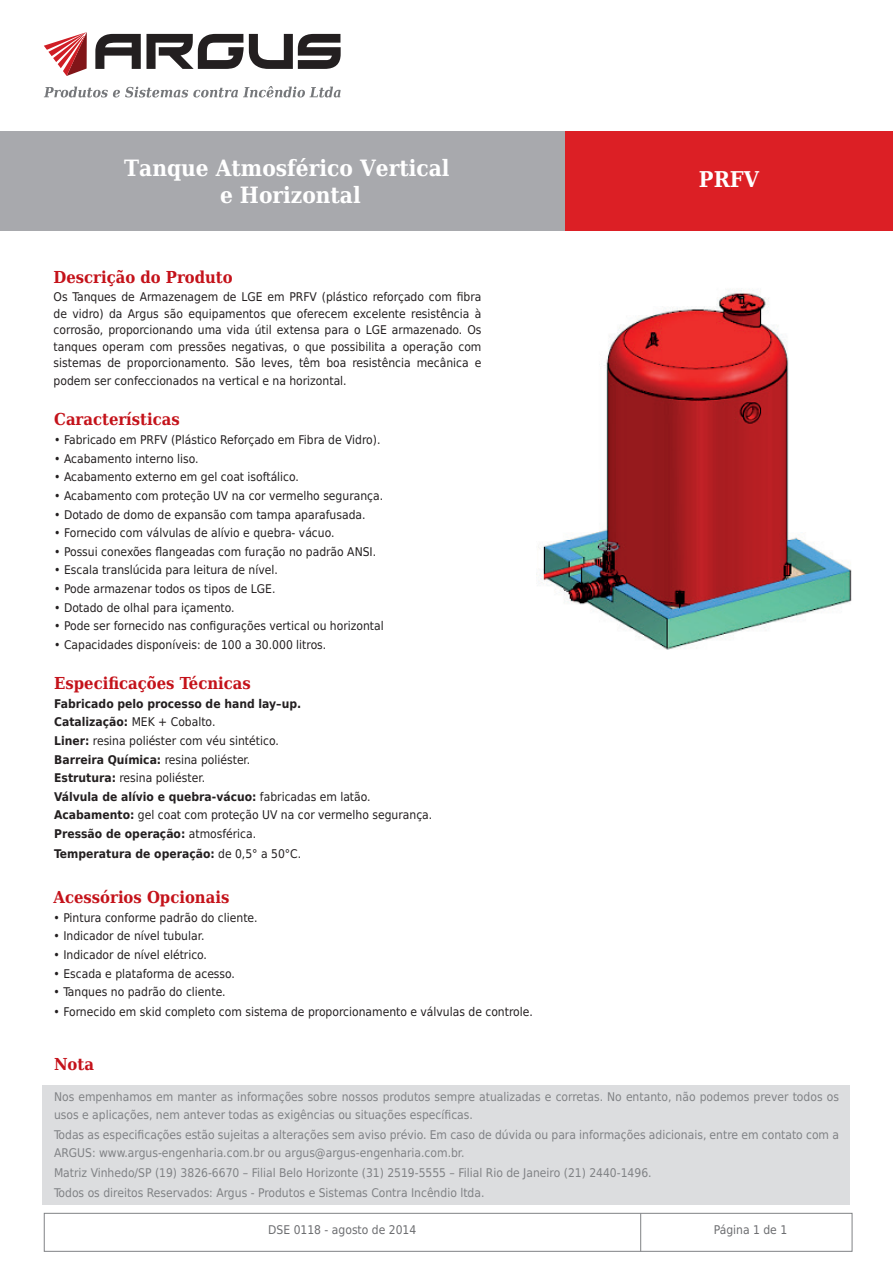
<style>
.page{position:relative;width:893px;height:1263px;background:#fff}
.page>*{position:absolute;margin:0;border:0;box-sizing:border-box;transform-origin:0 0}
.t1{font:700 22.5px/27px "DejaVu Serif Condensed";color:#fff;text-align:center}
.t2{font:700 21.75px "DejaVu Serif Condensed";color:#fff}
.t3{font:700 16.5px "DejaVu Serif Condensed";color:#c4121a}
.t4{font:12px/18.6px "DejaVu Sans Condensed";color:#231f20;text-align:justify}
.t5{font:12px/18px "DejaVu Sans Condensed";color:#808285}
.t6{font:700 12px "DejaVu Sans Condensed";color:#231f20}
.t7{font:12px "DejaVu Sans Condensed";color:#6c6d70}
.s1{font-weight:700}
.s2{font-weight:400}
</style>
<div class="page">
<div style="left:44px;top:1213px;width:808px;height:39px;border:1px solid #808285"></div>
<hr style="left:640px;top:1213px;width:1px;height:38px;background:#808285">
<div style="left:0;top:132px;width:581px;height:99px;background:#a8a9ad"></div>
<div style="left:565px;top:132px;width:328px;height:99px;background:#dc1f25"></div>
<svg style="left:44px;top:32px;width:43px;height:44px"></svg>
<svg style="left:95px;top:34px;width:246px;height:35px"></svg>
<svg style="left:44px;top:86px;width:297px;height:11px"></svg>
<div style="left:43px;top:1085px;width:807px;height:120px;background:#dcdddf"></div>
<img style="left:536px;top:288px;width:316px;height:362px">
<h1 class="t1" style="left:124px;top:154px;width:327px">Tanque Atmosférico Vertical e Horizontal</h1>
<h2 class="t2" style="left:699px;top:162px;width:62px">PRFV</h2>
<h3 class="t3" style="left:54px;top:264px;width:181px">Descrição do Produto</h3>
<p class="t4" style="left:54px;top:288px;width:429px;line-height:16.5px">Os Tanques de Armazenagem de LGE em PRFV (plástico reforçado com fibra de vidro) da Argus são equipamentos que oferecem excelente resistência à corrosão, proporcionando uma vida útil extensa para o LGE armazenado. Os tanques operam com pressões negativas, o que possibilita a operação com sistemas de proporcionamento. São leves, têm boa resistência mecânica e</p>
<p class="t4" style="left:54px;top:371px;width:295px">podem ser confeccionados na vertical e na horizontal.</p>
<h3 class="t3" style="left:54px;top:406px;width:127px">Características</h3>
<p class="t4" style="left:54px;top:430px;width:328px">• Fabricado em PRFV (Plástico Reforçado em Fibra de Vidro).</p>
<p class="t4" style="left:54px;top:449px;width:146px">• Acabamento interno liso.</p>
<p class="t4" style="left:54px;top:467px;width:246px">• Acabamento externo em gel coat isoftálico.</p>
<p class="t4" style="left:54px;top:486px;width:330px">• Acabamento com proteção UV na cor vermelho segurança.</p>
<p class="t4" style="left:54px;top:505px;width:313px">• Dotado de domo de expansão com tampa aparafusada.</p>
<p class="t4" style="left:54px;top:523px;width:282px">• Fornecido com válvulas de alívio e quebra- vácuo.</p>
<p class="t4" style="left:54px;top:542px;width:323px">• Possui conexões flangeadas com furação no padrão ANSI.</p>
<p class="t4" style="left:54px;top:561px;width:225px">• Escala translúcida para leitura de nível.</p>
<p class="t4" style="left:54px;top:579px;width:223px">• Pode armazenar todos os tipos de LGE.</p>
<p class="t4" style="left:54px;top:598px;width:182px">• Dotado de olhal para içamento.</p>
<p class="t4" style="left:54px;top:616px;width:331px">• Pode ser fornecido nas configurações vertical ou horizontal</p>
<p class="t4" style="left:54px;top:635px;width:274px">• Capacidades disponíveis: de 100 a 30.000 litros.</p>
<h3 class="t3" style="left:54px;top:670px;width:198px">Especificações Técnicas</h3>
<p class="t4" style="left:54px;top:694px;width:380px;text-align:left"><span class="s1">Fabricado pelo processo de hand lay–up.<br>Catalização:</span> MEK + Cobalto.<br><span class="s1">Liner:</span> resina poliéster com véu sintético.<br><span class="s1">Barreira Química:</span> resina poliéster.<br><span class="s1">Estrutura:</span> resina poliéster.<br><span class="s1">Válvula de alívio e quebra-vácuo:</span> fabricadas em latão.<br><span class="s1">Acabamento:</span> gel coat com proteção UV na cor vermelho segurança.<br><span class="s1">Pressão de operação:</span> atmosférica.</p>
<p class="t6" style="left:54px;top:844px;width:249px">Temperatura de operação: <span class="s2">de 0,5° a 50°C.</span></p>
<h3 class="t3" style="left:54px;top:884px;width:177px">Acessórios Opcionais</h3>
<p class="t4" style="left:54px;top:908px;width:206px">• Pintura conforme padrão do cliente.</p>
<p class="t4" style="left:54px;top:926px;width:152px">• Indicador de nível tubular.</p>
<p class="t4" style="left:54px;top:945px;width:155px">• Indicador de nível elétrico.</p>
<p class="t4" style="left:54px;top:964px;width:183px">• Escada e plataforma de acesso.</p>
<p class="t4" style="left:54px;top:982px;width:174px">• Tanques no padrão do cliente.</p>
<p class="t4" style="left:54px;top:1002px;width:481px">• Fornecido em skid completo com sistema de proporcionamento e válvulas de controle.</p>
<h3 class="t3" style="left:54px;top:1051px;width:41px">Nota</h3>
<p class="t5" style="left:54px;top:1087px;width:786px">Nos empenhamos em manter as informações sobre nossos produtos sempre atualizadas e corretas. No entanto, não podemos prever todos os usos e aplicações, nem antever todas as exigências ou situações específicas.</p>
<p class="t5" style="left:54px;top:1125px;width:786px">Todas as especificações estão sujeitas a alterações sem aviso prévio. Em caso de dúvida ou para informações adicionais, entre em contato com a<br>ARGUS: www.argus-engenharia.com.br ou argus@argus-engenharia.com.br.</p>
<p class="t5" style="left:54px;top:1162px;width:599px;line-height:20.1px">Matriz Vinhedo/SP (19) 3826-6670 – Filial Belo Horizonte (31) 2519-5555 – Filial Rio de Janeiro (21) 2440-1496.<br>Todos os direitos Reservados: Argus - Produtos e Sistemas Contra Incêndio ltda.</p>
<p class="t7" style="left:268px;top:1220px;width:149px">DSE 0118 - agosto de 2014</p>
<p class="t7" style="left:714px;top:1220px;width:75px">Página 1 de 1</p>
</div>
